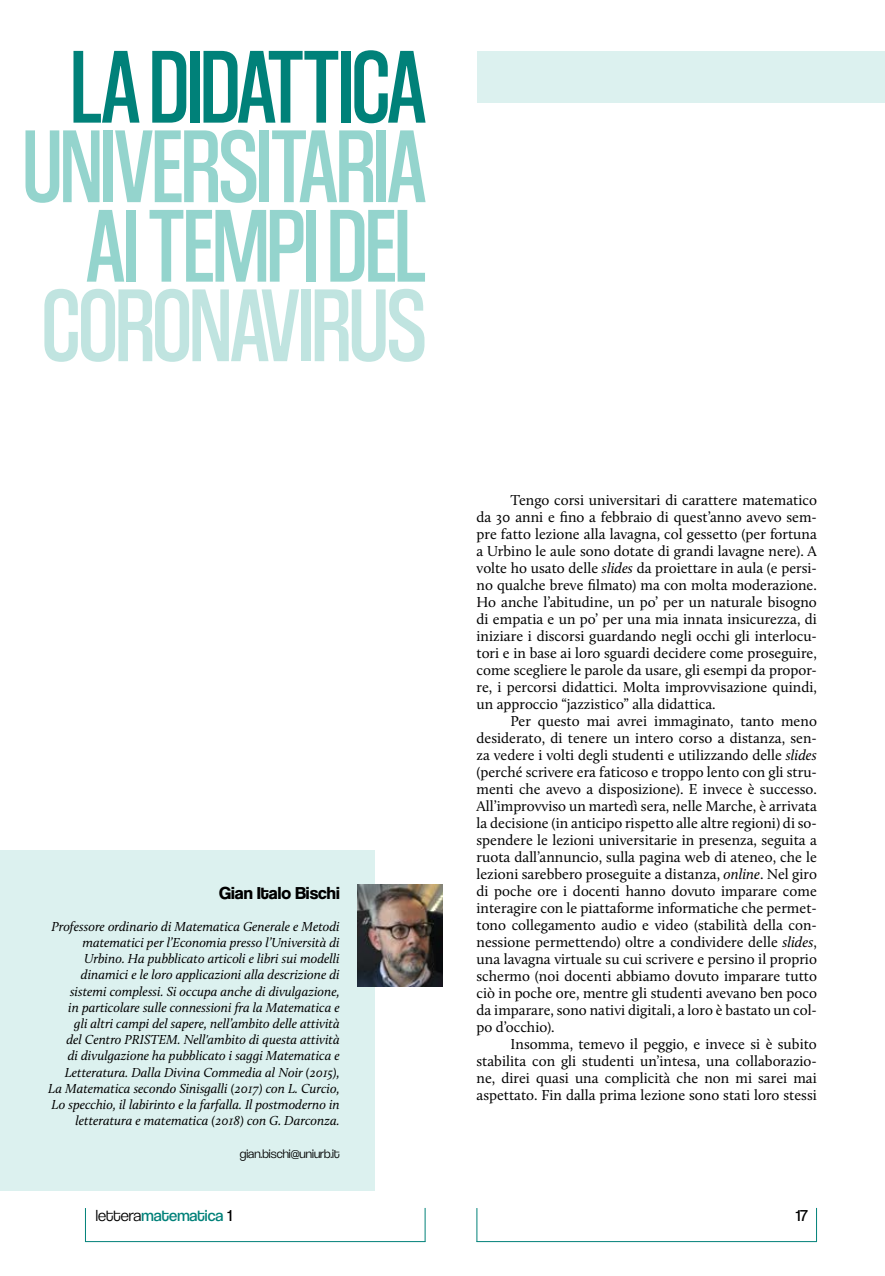
<style>
.page{position:relative;width:885px;height:1276px;background:#fff}
.page>*{position:absolute;margin:0;border:0;box-sizing:border-box;transform-origin:0 0}
.t1{font:108px/79.5px "Coolvetica Condensed Rg";letter-spacing:-.02em;color:#94d4cd;text-align:center}
.t2{font:108px "Coolvetica Condensed Rg";letter-spacing:-.02em;color:#008179}
.t3{font:108px "Coolvetica Condensed Rg";letter-spacing:-.02em;color:#c0e4e0}
.t4{font:700 18px "Coolvetica Rg";color:#000}
.t5{font:16.5px "Coolvetica Bk";color:#008179}
.t6{font:16.5px "Coolvetica Bk";color:#000}
.t7{font:14.85px/17px "Calluna";color:#000;text-align:justify}
.t8{font:italic 13.5px/16.2px "Calluna";color:#000;text-align:right}
.t9{font:12.75px "Coolvetica Lt";color:#000}
.s1{font-style:italic}
.s2{font-family:"Coolvetica Lt";color:#000}
.s3{color:#000}
</style>
<div class="page">
<div style="left:476px;top:51px;width:408px;height:51px;background:#dcf1ef"></div>
<hr style="left:476px;top:1241px;width:340px;height:1px;background:#008179">
<hr style="left:476px;top:1208px;width:1px;height:34px;background:#008179">
<hr style="left:816px;top:1208px;width:1px;height:33px;background:#008179">
<hr style="left:85px;top:1241px;width:340px;height:1px;background:#008179">
<hr style="left:85px;top:1208px;width:1px;height:34px;background:#008179">
<hr style="left:424px;top:1208px;width:1px;height:33px;background:#008179">
<div style="left:0;top:850px;width:374px;height:341px;background:#dcf1ef"></div>
<img style="left:357px;top:884px;width:85px;height:102px">
<h1 class="t2" style="left:71px;top:19px;width:358px">LA DIDATTICA</h1>
<h1 class="t1" style="left:23px;top:123px;width:406px">UNIVERSITARIA<br>AI TEMPI DEL</h1>
<h1 class="t3" style="left:41px;top:258px;width:387px">CORONAVIRUS</h1>
<p class="t4" style="left:219px;top:882px;width:122px">Gian Italo Bischi</p>
<p class="t8" style="left:48px;top:918px;width:293px">Professore ordinario di Matematica Generale e Metodi matematici per l’Economia presso l’Università di Urbino. Ha pubblicato articoli e libri sui modelli dinamici e le loro applicazioni alla descrizione di sistemi complessi. Si occupa anche di divulgazione,<br>in particolare sulle connessioni fra la Matematica e<br>gli altri campi del sapere, nell’ambito delle attività<br>del Centro PRISTEM. Nell'ambito di questa attività<br>di divulgazione ha pubblicato i saggi Matematica e Letteratura. Dalla Divina Commedia al Noir (2015), La Matematica secondo Sinisgalli (2017) con L. Curcio, Lo specchio, il labirinto e la farfalla. Il postmoderno in letteratura e matematica (2018) con G. Darconza.</p>
<p class="t9" style="left:240px;top:1145px;width:101px">gian.bischi@uniurb.it</p>
<p class="t7" style="left:476px;top:491px;width:342px;text-indent:34px">Tengo corsi universitari di carattere matematico da 30 anni e fino a febbraio di quest’anno avevo sem&shy;pre fatto lezione alla lavagna, col gessetto (per fortuna a Urbino le aule sono dotate di grandi lavagne nere). A volte ho usato delle <span class="s1">slides</span> da proiettare in aula (e persi&shy;no qualche breve filmato) ma con molta moderazione.<br>Ho anche l’abitudine, un po’ per un naturale bisogno di empatia e un po’ per una mia innata insicurezza, di iniziare i discorsi guardando negli occhi gli interlocu&shy;tori e in base ai loro sguardi decidere come proseguire, come scegliere le parole da usare, gli esempi da propor&shy;re, i percorsi didattici. Molta improvvisazione quindi, un approccio “jazzistico” alla didattica.</p>
<p class="t7" style="left:476px;top:712px;width:342px;text-indent:34px">Per questo mai avrei immaginato, tanto meno desiderato, di tenere un intero corso a distanza, sen&shy;za vedere i volti degli studenti e utilizzando delle <span class="s1">slides </span>(perché scrivere era faticoso e troppo lento con gli stru&shy;menti che avevo a disposizione). E invece è successo.<br>All’improvviso un martedì sera, nelle Marche, è arrivata la decisione (in anticipo rispetto alle altre regioni) di so&shy;spendere le lezioni universitarie in presenza, seguita a ruota dall’annuncio, sulla pagina web di ateneo, che le lezioni sarebbero proseguite a distanza, <span class="s1">online</span>. Nel giro di poche ore i docenti hanno dovuto imparare come interagire con le piattaforme informatiche che permet&shy;tono collegamento audio e video (stabilità della con&shy;nessione permettendo) oltre a condividere delle <span class="s1">slides</span>, una lavagna virtuale su cui scrivere e persino il proprio schermo (noi docenti abbiamo dovuto imparare tutto ciò in poche ore, mentre gli studenti avevano ben poco da imparare, sono nativi digitali, a loro è bastato un col&shy;po d’occhio).</p>
<p class="t7" style="left:476px;top:1035px;width:342px;text-indent:34px">Insomma, temevo il peggio, e invece si è subito stabilita con gli studenti un’intesa, una collaborazio&shy;ne, direi quasi una complicità che non mi sarei mai aspettato. Fin dalla prima lezione sono stati loro stessi</p>
<p class="t5" style="left:96px;top:1205px;width:138px"><span class="s2">lettera</span>matematica <span class="s3">1</span></p>
<p class="t6" style="left:795px;top:1205px;width:14px">17</p>
</div>
